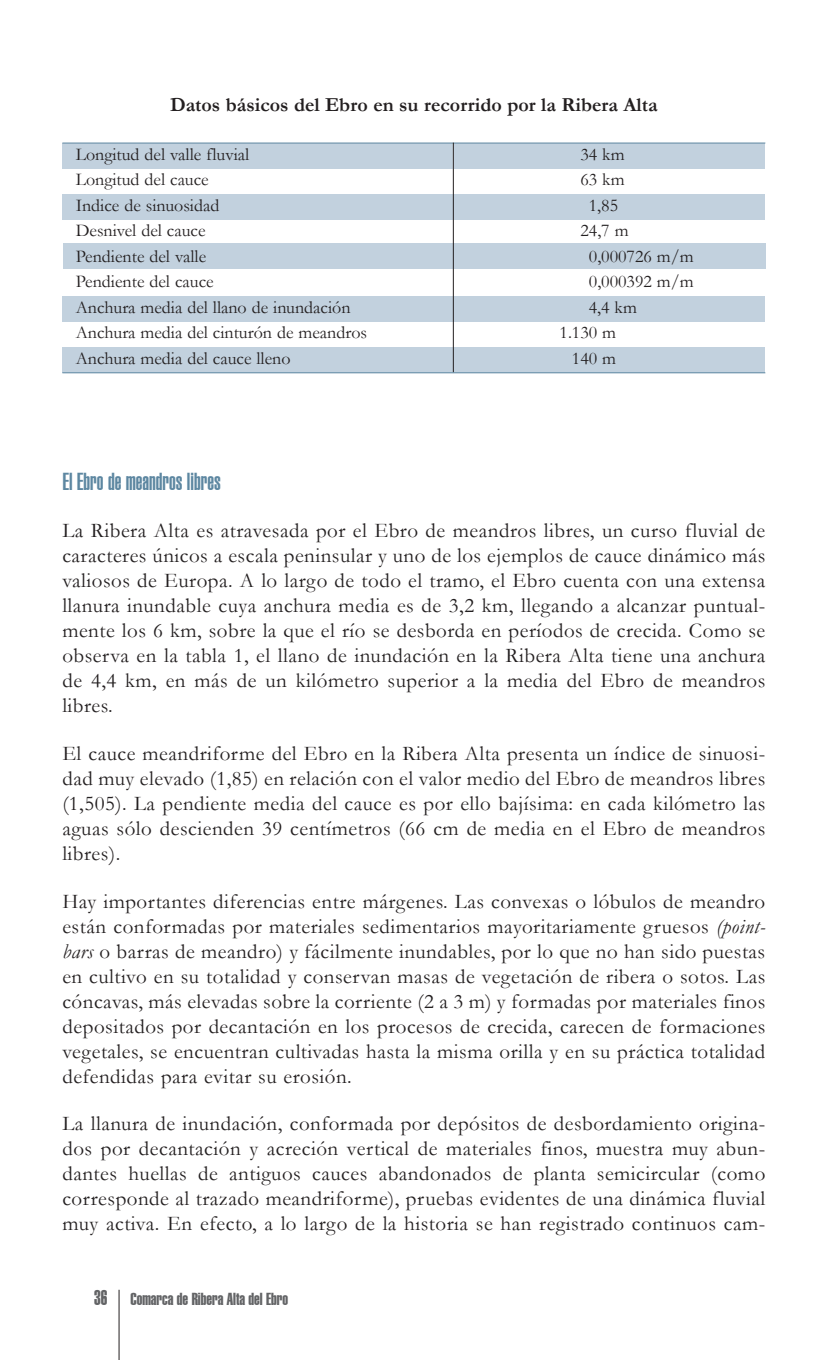
<style>
.page{position:relative;width:834px;height:1360px;background:#fff}
.page>*{position:absolute;margin:0;border:0;box-sizing:border-box;transform-origin:0 0}
.t1{font:900 extra-condensed 24px "Helvetica";color:#5d87a1}
.t2{font:21px/25px "Garamond";letter-spacing:.025em;color:#231f20;text-align:justify}
.t3{font:700 20px "Garamond";color:#231f20}
.t4{font:18px "Garamond";color:#231f20}
.t5{font:17px "Helvetica Extra Compressed";color:#636466}
.s1{font-style:italic}
.s2{font-size:21px}
</style>
<div class="page">
<hr style="left:119px;top:1290px;width:1px;height:70px;background:#231f20">
<div style="left:62px;top:143px;width:703px;height:26px;background:#c2d1de"></div>
<div style="left:62px;top:194px;width:703px;height:26px;background:#c2d1de"></div>
<div style="left:63px;top:243px;width:702px;height:26px;background:#c2d1de"></div>
<div style="left:62px;top:296px;width:703px;height:26px;background:#c2d1de"></div>
<div style="left:62px;top:347px;width:703px;height:26px;background:#c2d1de"></div>
<hr style="left:62px;top:372px;width:703px;height:1px;background:#5d87a1">
<hr style="left:62px;top:143px;width:703px;height:1px;background:#5d87a1">
<hr style="left:453px;top:143px;width:1px;height:229px;background:#231f20">
<p class="t3" style="left:170px;top:94px;width:489px">Datos básicos del Ebro en su recorrido por la Ribera Alta</p>
<p class="t4" style="left:76px;top:144px;width:175px">Longitud del valle fluvial</p>
<p class="t4" style="left:580px;top:144px;width:46px">34 km</p>
<p class="t4" style="left:76px;top:170px;width:135px">Longitud del cauce</p>
<p class="t4" style="left:580px;top:170px;width:46px">63 km</p>
<p class="t4" style="left:76px;top:195px;width:145px">Indice de sinuosidad</p>
<p class="t4" style="left:589px;top:195px;width:31px">1,85</p>
<p class="t4" style="left:76px;top:221px;width:131px">Desnivel del cauce</p>
<p class="t4" style="left:580px;top:221px;width:50px">24,7 m</p>
<p class="t4" style="left:76px;top:246px;width:132px">Pendiente del valle</p>
<p class="t4" style="left:589px;top:246px;width:106px">0,000726 m/m</p>
<p class="t4" style="left:76px;top:272px;width:140px">Pendiente del cauce</p>
<p class="t4" style="left:589px;top:272px;width:106px">0,000392 m/m</p>
<p class="t4" style="left:76px;top:297px;width:276px">Anchura media del llano de inundación</p>
<p class="t4" style="left:589px;top:297px;width:50px">4,4 km</p>
<p class="t4" style="left:76px;top:323px;width:293px">Anchura media del cinturón de meandros</p>
<p class="t4" style="left:560px;top:323px;width:58px">1.130 m</p>
<p class="t4" style="left:76px;top:348px;width:216px">Anchura media del cauce lleno</p>
<p class="t4" style="left:572px;top:348px;width:46px">140 m</p>
<p class="t1" style="left:62px;top:473px;width:160px">El Ebro de meandros libres</p>
<p class="t2" style="left:62px;top:519px;width:705px">La Ribera Alta es atravesada por el Ebro de meandros libres, un curso fluvial de caracteres únicos a escala peninsular y uno de los ejemplos de cauce dinámico más valiosos de Europa. A lo largo de todo el tramo, el Ebro cuenta con una extensa llanura inundable cuya anchura media es de 3,2 km, llegando a alcanzar puntual&shy;mente los 6 km, sobre la que el río se desborda en períodos de crecida. Como se observa en la tabla 1, el llano de inundación en la Ribera Alta tiene una anchura de 4,4 km, en más de un kilómetro superior a la media del Ebro de meandros libres.</p>
<p class="t2" style="left:62px;top:741px;width:705px">El cauce meandriforme del Ebro en la Ribera Alta presenta un índice de sinuosi&shy;dad muy elevado (1,85) en relación con el valor medio del Ebro de meandros libres (1,505). La pendiente media del cauce es por ello bajísima: en cada kilómetro las aguas sólo descienden 39 centímetros (66 cm de media en el Ebro de meandros libres).</p>
<p class="t2" style="left:62px;top:889px;width:705px">Hay importantes diferencias entre márgenes. Las convexas o lóbulos de meandro están conformadas por materiales sedimentarios mayoritariamente gruesos <span class="s1">(point&shy;bars</span> o barras de meandro) y fácilmente inundables, por lo que no han sido puestas en cultivo en su totalidad y conservan masas de vegetación de ribera o sotos. Las cóncavas, más elevadas sobre la corriente (2 a 3 m) y formadas por materiales finos depositados por decantación en los procesos de crecida, carecen de formaciones vegetales, se encuentran cultivadas hasta la misma orilla y en su práctica totalidad defendidas para evitar su erosión.</p>
<p class="t2" style="left:62px;top:1112px;width:705px">La llanura de inundación, conformada por depósitos de desbordamiento origina&shy;dos por decantación y acreción vertical de materiales finos, muestra muy abun&shy;dantes huellas de antiguos cauces abandonados de planta semicircular (como corresponde al trazado meandriforme), pruebas evidentes de una dinámica fluvial muy activa. En efecto, a lo largo de la historia se han registrado continuos cam-</p>
<p class="t5" style="left:94px;top:1293px;width:196px"><span class="s2">36</span> Comarca de Ribera Alta del Ebro</p>
</div>
